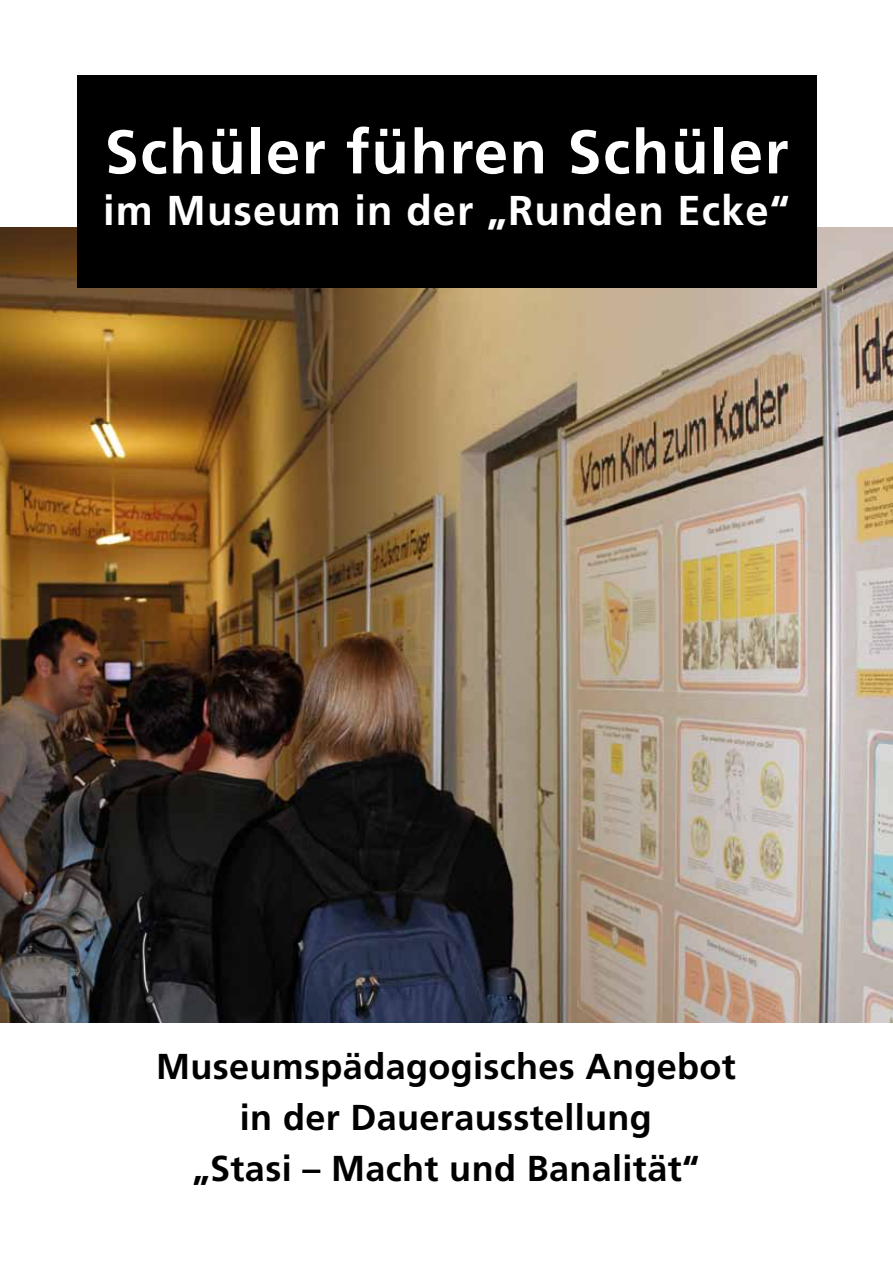
<style>
.page{position:relative;width:893px;height:1263px;background:#fff}
.page>*{position:absolute;margin:0;border:0;box-sizing:border-box;transform-origin:0 0}
.t1{font:700 61.5px "Frutiger CE";letter-spacing:.025em;color:#fff}
.t2{font:700 41.7px "Frutiger CE";letter-spacing:.025em;color:#fff}
.t3{font:700 36px/51px "Frutiger CE";letter-spacing:.01em;color:#000;text-align:center}
</style>
<div class="page">
<img style="left:0;top:227px;width:893px;height:796px">
<div style="left:77px;top:75px;width:739px;height:213px;background:#000"></div>
<h1 class="t1" style="left:105px;top:115px;width:685px">Schüler führen Schüler</h1>
<p class="t2" style="left:103px;top:186px;width:688px">im Museum in der „Runden Ecke“</p>
<p class="t3" style="left:156px;top:1040px;width:581px">Museumspädagogisches Angebot in der Dauerausstellung<br>„Stasi – Macht und Banalität“</p>
</div>
